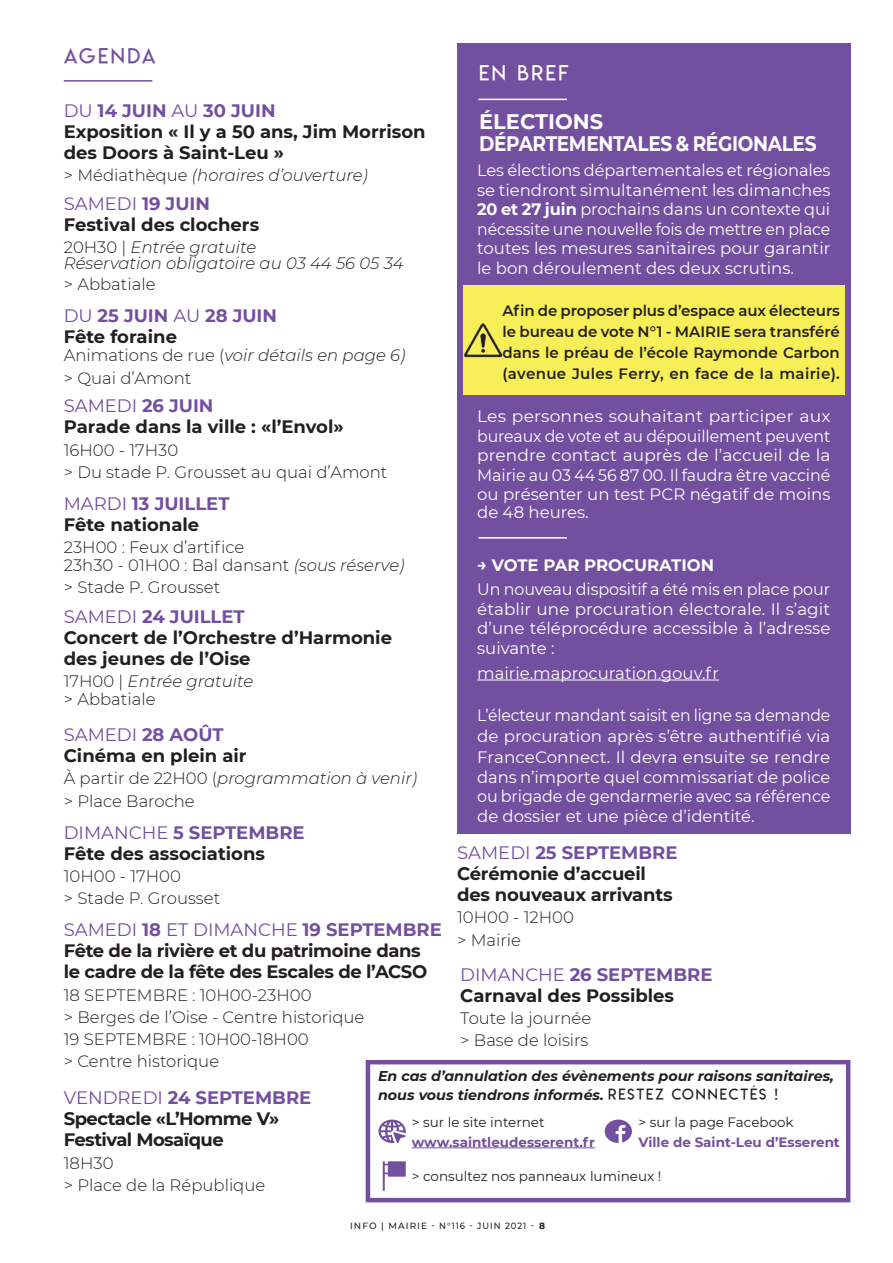
<style>
.page{position:relative;width:893px;height:1263px;background:#fff}
.page>*{position:absolute;margin:0;border:0;box-sizing:border-box;transform-origin:0 0}
.t1{font:700 21px/22.5px "Montserrat";letter-spacing:-.02em;color:#fff}
.t2{font:21px "Lemon Milklight";letter-spacing:.125em;color:#734fa0}
.t3{font:21px "Lemon Milklight";letter-spacing:.125em;color:#fff}
.t4{font:700 18px/21px "Montserrat";color:#231f20}
.t5{font:700 18px/21px "Montserrat";letter-spacing:-.02em;color:#231f20}
.t6{font:700 18px/21px "Montserrat";letter-spacing:-.03em;color:#231f20}
.t7{font:700 18px/21px "Montserrat";color:#734fa0}
.t8{font:16.5px/19.5px "Montserrat";color:#fff;text-align:justify}
.t9{font:300 16.5px/22.2px "Montserrat";color:#231f20}
.t10{font:16.5px/19.5px "Montserrat";color:#fff;text-align:justify;scale:1.04 1}
.t11{font:16.5px/21px "Montserrat";color:#fff;text-align:justify;scale:.94 1}
.t12{font:italic 300 16.5px/16.5px "Montserrat";color:#231f20}
.t13{font:700 16.5px "Montserrat";color:#fff}
.t14{font:600 15px/21px "Montserrat";letter-spacing:.015em;color:#231f20;text-align:justify}
.t15{font:italic 700 14.25px/19.5px "Montserrat";color:#231f20}
.t16{font:13.5px "Montserrat";color:#231f20}
.t17{font:700 13.5px "Montserrat";color:#734fa0}
.t18{font:500 9px "Montserrat";letter-spacing:.12em;color:#231f20}
.s1{font-weight:400;color:#734fa0}
.s2{color:#734fa0}
.s3{font-style:normal}
.s4{font-weight:700}
.s5{font-weight:400}
.s6{color:#231f20}
.s7{font-style:italic}
.s8{font-family:"Lemon Milklight";font-weight:400;font-style:normal;font-size:15px}
</style>
<div class="page">
<hr style="left:64px;top:80px;width:88px;height:2px;background:#734fa0">
<div style="left:457px;top:43px;width:393px;height:790px;background:#734fa0"></div>
<hr style="left:478px;top:99px;width:89px;height:1px;background:#fff">
<hr style="left:478px;top:537px;width:89px;height:2px;background:#fff">
<div style="left:463px;top:285px;width:381px;height:110px;background:#f7ef57"></div>
<hr style="left:477px;top:680px;width:242px;height:1px;background:#fff">
<img style="left:463px;top:323px;width:39px;height:35px">
<div style="left:366px;top:1060px;width:484px;height:142px;border:4px solid #734fa0"></div>
<svg style="left:605px;top:1119px;width:27px;height:24px"></svg>
<svg style="left:378px;top:1119px;width:28px;height:24px"></svg>
<svg style="left:383px;top:1161px;width:23px;height:30px"></svg>
<hr style="left:412px;top:1147px;width:183px;height:1px;background:#734fa0">
<p class="t2" style="left:64px;top:43px;width:94px">AGENDA</p>
<p class="t4" style="left:64px;top:99px;width:363px"><span class="s1">DU</span> <span class="s2">14 JUIN</span> <span class="s1">AU</span> <span class="s2">30 JUIN<br></span>Exposition « Il y a 50 ans, Jim Morrison des Doors à Saint-Leu »</p>
<p class="t12" style="left:64px;top:166px;width:306px"><span class="s3">&gt; Médiathèque</span> (horaires d’ouverture)</p>
<p class="t4" style="left:64px;top:192px;width:197px"><span class="s1">SAMEDI</span> <span class="s2">19 JUIN<br></span>Festival des clochers</p>
<p class="t12" style="left:64px;top:238px;width:341px"><span class="s3">20H30 |</span> Entrée gratuite<br>Réservation obligatoire au 03 44 56 05 34</p>
<p class="t9" style="left:64px;top:273px;width:93px">&gt; Abbatiale</p>
<p class="t3" style="left:479px;top:60px;width:91px">EN BREF</p>
<p class="t1" style="left:479px;top:109px;width:339px">ÉLECTIONS<br>DÉPARTEMENTALES &amp; RÉGIONALES</p>
<p class="t8" style="left:477px;top:160px;width:355px">Les élections départementales et régionales se tiendront simultanément les dimanches <span class="s4">20 et 27 juin</span> prochains dans un contexte qui nécessite une nouvelle fois de mettre en place toutes les mesures sanitaires pour garantir le bon déroulement des deux scrutins.</p>
<p class="t14" style="left:502px;top:299px;width:339px">Afin de proposer plus d’espace aux électeurs le bureau de vote N°1 - MAIRIE sera transféré dans le préau de l’école Raymonde Carbon (avenue Jules Ferry, en face de la mairie).</p>
<p class="t7" style="left:64px;top:304px;width:215px"><span class="s5">DU</span> 25 JUIN <span class="s5">AU</span> 28 JUIN<br><span class="s6">Fête foraine</span></p>
<p class="t9" style="left:64px;top:344px;width:343px">Animations de rue (<span class="s7">voir détails en page 6) </span>&gt; Quai d’Amont</p>
<p class="t4" style="left:64px;top:394px;width:281px"><span class="s1">SAMEDI</span> <span class="s2">26 JUIN<br></span>Parade dans la ville : «l’Envol»</p>
<p class="t9" style="left:64px;top:438px;width:325px">16H00 - 17H30<br>&gt; Du stade P. Grousset au quai d’Amont</p>
<p class="t10" style="left:477px;top:406px;width:341px">Les personnes souhaitant participer aux bureaux de vote et au dépouillement peuvent prendre contact auprès de l’accueil de la Mairie au 03 44 56 87 00. Il faudra être vacciné ou présenter un test PCR négatif de moins</p>
<p class="t8" style="left:477px;top:502px;width:113px">de 48 heures.</p>
<p class="t4" style="left:64px;top:492px;width:167px"><span class="s1">MARDI</span> <span class="s2">13 JUILLET<br></span>Fête nationale</p>
<p class="t9" style="left:64px;top:538px;width:342px;line-height:18px">23H00 : Feux d’artifice<br>23h30 - 01H00 : Bal dansant <span class="s7">(sous réserve)</span></p>
<p class="t9" style="left:64px;top:576px;width:158px">&gt; Stade P. Grousset</p>
<p class="t4" style="left:64px;top:605px;width:330px"><span class="s1">SAMEDI</span> <span class="s2">24 JUILLET<br></span>Concert de l’Orchestre d’Harmonie des jeunes de l’Oise</p>
<p class="t9" style="left:64px;top:671px;width:191px;line-height:18px">17H00 | <span class="s7">Entrée gratuite </span>&gt; Abbatiale</p>
<p class="t13" style="left:477px;top:553px;width:238px">→ VOTE PAR PROCURATION</p>
<p class="t8" style="left:477px;top:579px;width:355px">Un nouveau dispositif a été mis en place pour établir une procuration électorale. Il s’agit d’une téléprocédure accessible à l’adresse suivante :</p>
<p class="t8" style="left:477px;top:662px;width:243px">mairie.maprocuration.gouv.fr</p>
<p class="t11" style="left:477px;top:704px;width:377px">L’électeur mandant saisit en ligne sa demande de procuration après s’être authentifié via FranceConnect. Il devra ensuite se rendre</p>
<p class="t8" style="left:477px;top:766px;width:355px">dans n’importe quel commissariat de police ou brigade de gendarmerie avec sa référence de dossier et une pièce d’identité.</p>
<p class="t4" style="left:64px;top:723px;width:184px"><span class="s1">SAMEDI</span> <span class="s2">28 AOÛT<br></span>Cinéma en plein air</p>
<p class="t9" style="left:64px;top:767px;width:355px">À partir de 22H00 (<span class="s7">programmation à venir) </span>&gt; Place Baroche</p>
<p class="t4" style="left:64px;top:821px;width:242px"><span class="s1">DIMANCHE</span> <span class="s2">5 SEPTEMBRE<br></span>Fête des associations</p>
<p class="t9" style="left:64px;top:864px;width:158px">10H00 - 17H00<br>&gt; Stade P. Grousset</p>
<p class="t4" style="left:457px;top:841px;width:222px"><span class="s1">SAMEDI</span> <span class="s2">25 SEPTEMBRE<br></span>Cérémonie d’accueil des nouveaux arrivants</p>
<p class="t9" style="left:457px;top:906px;width:118px">10H00 - 12H00 &gt; Mairie</p>
<p class="t5" style="left:64px;top:918px;width:380px"><span class="s1">SAMEDI</span> <span class="s2">18</span> <span class="s1">ET DIMANCHE</span> <span class="s2">19 SEPTEMBRE<br></span>Fête de la rivière et du patrimoine dans<br>le cadre de la fête des Escales de l’ACSO</p>
<p class="t9" style="left:64px;top:983px;width:302px">18 SEPTEMBRE : 10H00-23H00<br>&gt; Berges de l’Oise - Centre historique<br>19 SEPTEMBRE : 10H00-18H00<br>&gt; Centre historique</p>
<p class="t6" style="left:64px;top:1086px;width:249px"><span class="s1">VENDREDI</span> <span class="s2">24 SEPTEMBRE<br></span>Spectacle «L’Homme V»<br>Festival Mosaïque</p>
<p class="t9" style="left:64px;top:1151px;width:203px">18H30<br>&gt; Place de la République</p>
<p class="t4" style="left:460px;top:963px;width:254px"><span class="s1">DIMANCHE</span> <span class="s2">26 SEPTEMBRE<br></span>Carnaval des Possibles</p>
<p class="t9" style="left:460px;top:1006px;width:132px">Toute la journée &gt; Base de loisirs</p>
<p class="t15" style="left:378px;top:1065px;width:457px">En cas d’annulation des évènements pour raisons sanitaires, nous vous tiendrons informés. <span class="s8">RESTEZ CONNECTÉS !</span></p>
<p class="t16" style="left:412px;top:1113px;width:134px">&gt; sur le site internet</p>
<p class="t17" style="left:412px;top:1132px;width:185px">www.saintleudesserent.fr</p>
<p class="t16" style="left:638px;top:1113px;width:157px">&gt; sur la page Facebook</p>
<p class="t17" style="left:638px;top:1132px;width:203px">Ville de Saint-Leu d’Esserent</p>
<p class="t16" style="left:412px;top:1167px;width:251px">&gt; consultez nos panneaux lumineux !</p>
<p class="t18" style="left:350px;top:1220px;width:197px">INFO | MAIRIE - N°116 - JUIN 2021 - <span class="s4">8</span></p>
</div>
